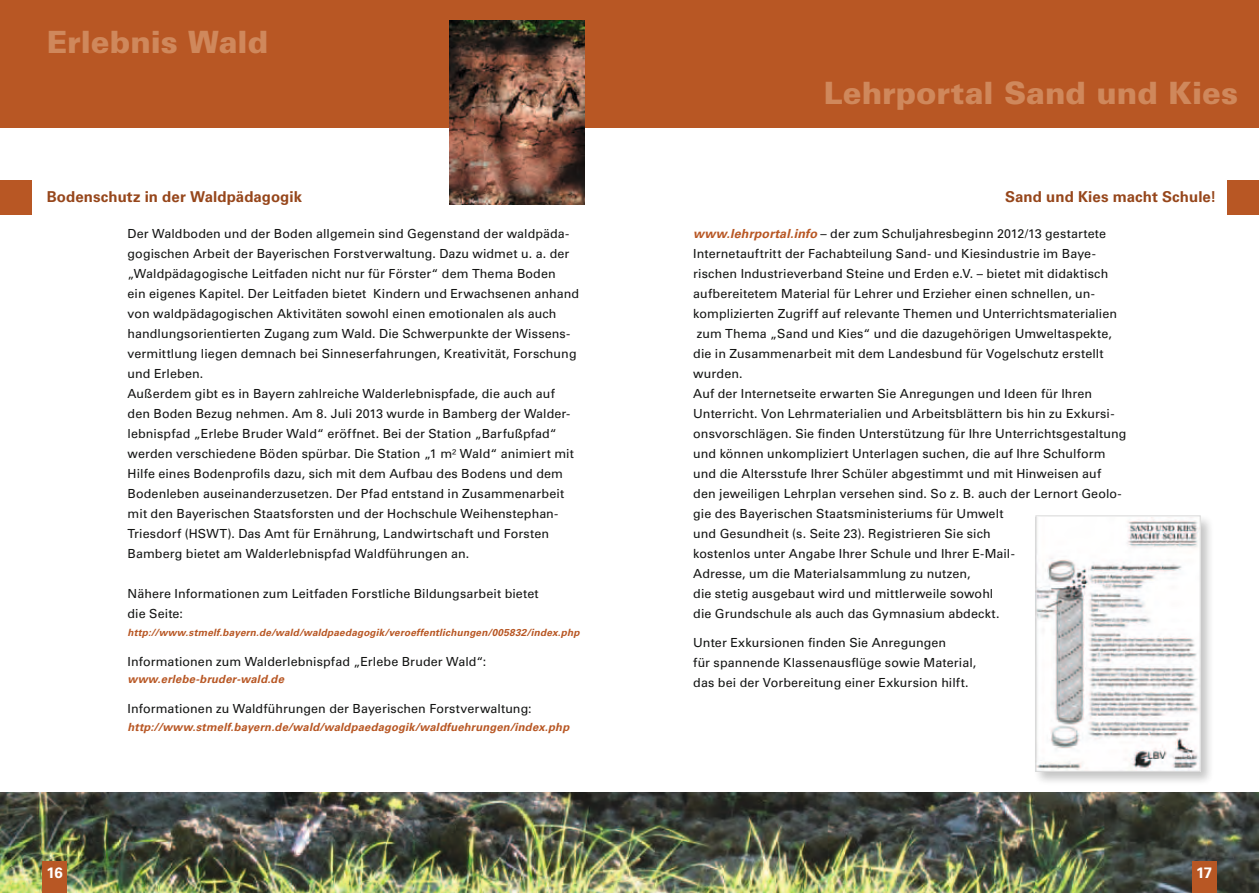
<style>
.page{position:relative;width:1259px;height:893px;background:#fff}
.page>*{position:absolute;margin:0;border:0;box-sizing:border-box;transform-origin:0 0}
.t1{font:900 30.75px "Univers LT Std";color:#cf885c}
.t2{font:700 15px "Univers LT Std";letter-spacing:.005em;color:#96461b}
.t3{font:700 15px "Univers LT Std";color:#fff}
.t4{font:12.45px/20px "Univers LT Std";letter-spacing:.01em;color:#131413}
.t5{font:italic 700 11.25px "Univers LT Std";letter-spacing:.015em;color:#b85724}
.t6{font:italic 700 10.05px "Univers LT Std";letter-spacing:.02em;color:#b85724}
.s1{font-weight:700;font-style:italic;color:#b85724}
</style>
<div class="page">
<div style="left:0;top:0;width:1259px;height:128px;background:#b85724"></div>
<img style="left:0;top:792px;width:1259px;height:101px">
<div style="left:1227px;top:181px;width:32px;height:34px;background:#b85724"></div>
<div style="left:0;top:181px;width:32px;height:34px;background:#b85724"></div>
<div style="left:43px;top:861px;width:24px;height:32px;background:#b85724"></div>
<div style="left:1192px;top:861px;width:24px;height:32px;background:#b85724"></div>
<img style="left:449px;top:21px;width:136px;height:183px">
<div style="left:1033px;top:513px;width:181px;height:273px;background:#131413;opacity:.25"></div>
<img style="left:1037px;top:518px;width:161px;height:252px">
<div style="left:1035px;top:516px;width:165px;height:256px;border:1px solid #d9d9d9"></div>
<p class="t1" style="left:47px;top:23px;width:223px">Erlebnis Wald</p>
<p class="t2" style="left:47px;top:188px;width:257px">Bodenschutz in der Waldpädagogik</p>
<p class="t4" style="left:128px;top:223px;width:453px">Der Waldboden und der Boden allgemein sind Gegenstand der waldpäda&shy;gogischen Arbeit der Bayerischen Forstverwaltung. Dazu widmet u. a. der „Waldpädagogische Leitfaden nicht nur für Förster“ dem Thema Boden<br>ein eigenes Kapitel. Der Leitfaden bietet Kindern und Erwachsenen anhand von waldpädagogischen Aktivitäten sowohl einen emotionalen als auch handlungsorientierten Zugang zum Wald. Die Schwerpunkte der Wissens&shy;vermittlung liegen demnach bei Sinneserfahrungen, Kreativität, Forschung und Erleben.<br>Außerdem gibt es in Bayern zahlreiche Walderlebnispfade, die auch auf den Boden Bezug nehmen. Am 8. Juli 2013 wurde in Bamberg der Walder&shy;lebnispfad „Erlebe Bruder Wald“ eröffnet. Bei der Station „Barfußpfad“ werden verschiedene Böden spürbar. Die Station „1 m² Wald“ animiert mit Hilfe eines Bodenprofils dazu, sich mit dem Aufbau des Bodens und dem Bodenleben auseinanderzusetzen. Der Pfad entstand in Zusammenarbeit mit den Bayerischen Staatsforsten und der Hochschule Weihenstephan-Triesdorf (HSWT). Das Amt für Ernährung, Landwirtschaft und Forsten Bamberg bietet am Walderlebnispfad Waldführungen an.</p>
<p class="t4" style="left:128px;top:584px;width:413px">Nähere Informationen zum Leitfaden Forstliche Bildungsarbeit bietet die Seite:</p>
<p class="t6" style="left:128px;top:626px;width:453px">http://www.stmelf.bayern.de/wald/waldpaedagogik/veroeffentlichungen/005832/index.php</p>
<p class="t4" style="left:128px;top:651px;width:360px">Informationen zum Walderlebnispfad „Erlebe Bruder Wald“:</p>
<p class="t5" style="left:128px;top:672px;width:158px">www.erlebe-bruder-wald.de</p>
<p class="t4" style="left:128px;top:699px;width:406px">Informationen zu Waldführungen der Bayerischen Forstverwaltung:</p>
<p class="t5" style="left:128px;top:720px;width:443px">http://www.stmelf.bayern.de/wald/waldpaedagogik/waldfuehrungen/index.php</p>
<p class="t1" style="left:824px;top:74px;width:416px">Lehrportal Sand und Kies</p>
<p class="t2" style="left:1005px;top:188px;width:213px">Sand und Kies macht Schule!</p>
<p class="t4" style="left:693px;top:223px;width:435px"><span class="s1">www.lehrportal.info</span> – der zum Schuljahresbeginn 2012/13 gestartete Internetauftritt der Fachabteilung Sand- und Kiesindustrie im Baye&shy;rischen Industrieverband Steine und Erden e.V. – bietet mit didaktisch aufbereitetem Material für Lehrer und Erzieher einen schnellen, un&shy;komplizierten Zugriff auf relevante Themen und Unterrichtsmaterialien zum Thema „Sand und Kies“ und die dazugehörigen Umweltaspekte, die in Zusammenarbeit mit dem Landesbund für Vogelschutz erstellt wurden.<br>Auf der Internetseite erwarten Sie Anregungen und Ideen für Ihren Unterricht. Von Lehrmaterialien und Arbeitsblättern bis hin zu Exkursi&shy;onsvorschlägen. Sie finden Unterstützung für Ihre Unterrichtsgestaltung und können unkompliziert Unterlagen suchen, die auf Ihre Schulform und die Altersstufe Ihrer Schüler abgestimmt und mit Hinweisen auf den jeweiligen Lehrplan versehen sind. So z. B. auch der Lernort Geolo&shy;gie des Bayerischen Staatsministeriums für Umwelt<br>und Gesundheit (s. Seite 23). Registrieren Sie sich<br>kostenlos unter Angabe Ihrer Schule und Ihrer E-Mail-<br>Adresse, um die Materialsammlung zu nutzen,<br>die stetig ausgebaut wird und mittlerweile sowohl<br>die Grundschule als auch das Gymnasium abdeckt.</p>
<p class="t4" style="left:693px;top:632px;width:284px">Unter Exkursionen finden Sie Anregungen<br>für spannende Klassenausflüge sowie Material, das bei der Vorbereitung einer Exkursion hilft.</p>
<p class="t3" style="left:46px;top:864px;width:18px">16</p>
<p class="t3" style="left:1196px;top:864px;width:17px">17</p>
</div>
